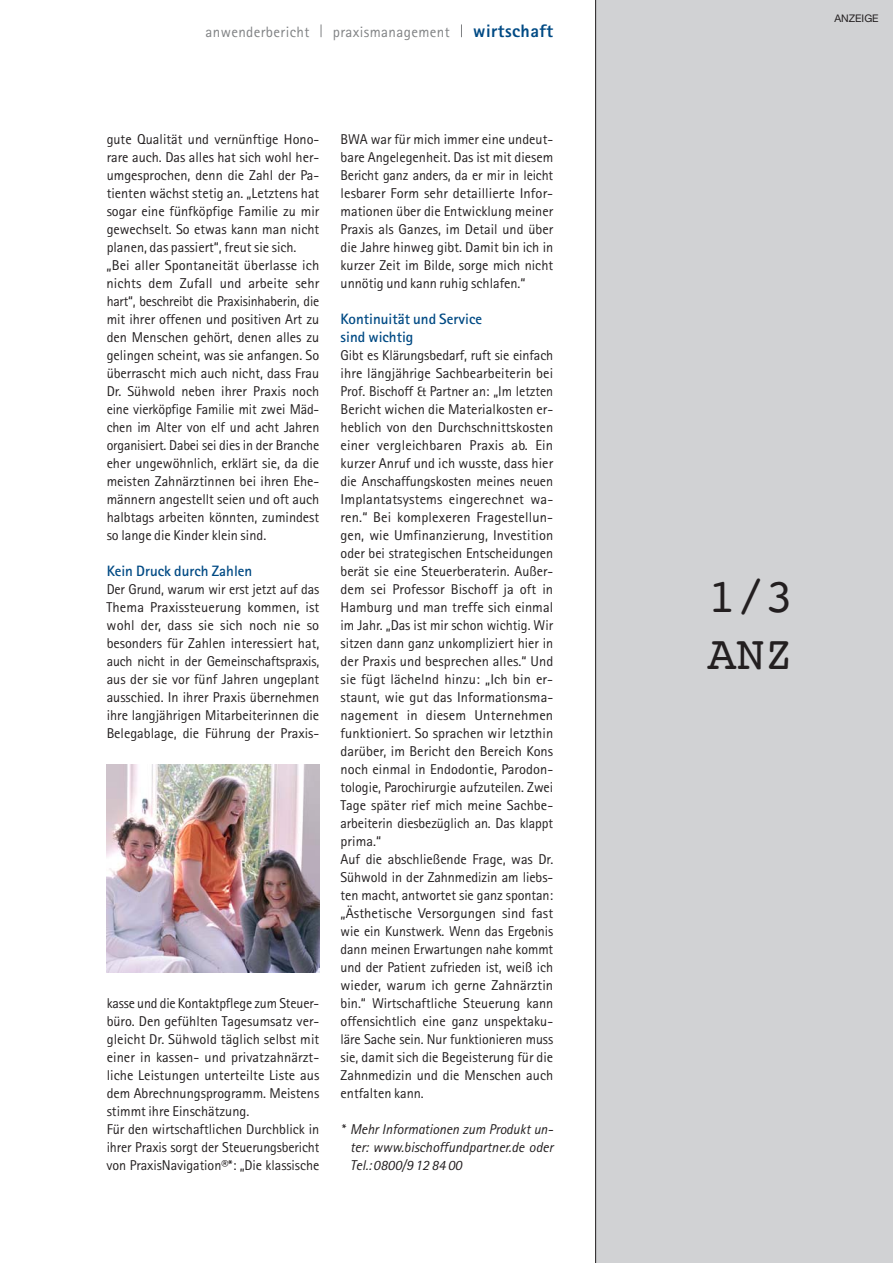
<style>
.page{position:relative;width:893px;height:1263px;background:#fff}
.page>*{position:absolute;margin:0;border:0;box-sizing:border-box;transform-origin:0 0}
.t1{font:48px/57.6px "Courier";color:#231f20}
.t2{font:800 18px "Rotis Sans Serif";letter-spacing:.025em;color:#004a84}
.t3{font:700 15px/18px "Rotis Sans Serif";color:#004a84}
.t4{font:15px "Rotis Sans Serif";letter-spacing:.025em;color:#808284}
.t5{font:14.25px/18px "Rotis Sans Serif";color:#231f20}
.t6{font:italic 14.25px/18px "Rotis Sans Serif";color:#231f20;text-align:justify}
.t7{font:10.5px "Helvetica Neue";color:#231f20}
</style>
<div class="page">
<svg style="left:321px;top:24px;width:1px;height:13px"></svg>
<svg style="left:461px;top:24px;width:1px;height:13px"></svg>
<div style="left:595px;top:0;width:298px;height:1263px;background:#d1d2d4"></div>
<hr style="left:595px;top:0;width:1px;height:1263px;background:#231f20">
<img style="left:106px;top:764px;width:213px;height:208px">
<p class="t4" style="left:206px;top:27px;width:105px">anwenderbericht</p>
<p class="t4" style="left:333px;top:27px;width:118px">praxismanagement</p>
<p class="t2" style="left:473px;top:25px;width:81px">wirtschaft</p>
<p class="t5" style="left:107px;top:132px;width:214px">gute Qualität und vernünftige Hono&shy;rare auch. Das alles hat sich wohl her&shy;umgesprochen, denn die Zahl der Pa&shy;tienten wächst stetig an. „Letztens hat sogar eine fünfköpfige Familie zu mir gewechselt. So etwas kann man nicht planen, das passiert“, freut sie sich. „Bei aller Spontaneität überlasse ich nichts dem Zufall und arbeite sehr hart“, beschreibt die Praxisinhaberin, die mit ihrer offenen und positiven Art zu den Menschen gehört, denen alles zu gelingen scheint, was sie anfangen. So überrascht mich auch nicht, dass Frau Dr. Sühwold neben ihrer Praxis noch eine vierköpfige Familie mit zwei Mäd&shy;chen im Alter von elf und acht Jahren organisiert. Dabei sei dies in der Branche eher ungewöhnlich, erklärt sie, da die meisten Zahnärztinnen bei ihren Ehe&shy;männern angestellt seien und oft auch halbtags arbeiten könnten, zumindest so lange die Kinder klein sind.</p>
<p class="t3" style="left:107px;top:563px;width:147px">Kein Druck durch Zahlen</p>
<p class="t5" style="left:107px;top:582px;width:214px;text-align:justify">Der Grund, warum wir erst jetzt auf das Thema Praxissteuerung kommen, ist wohl der, dass sie sich noch nie so besonders für Zahlen interessiert hat, auch nicht in der Gemeinschaftspraxis, aus der sie vor fünf Jahren ungeplant ausschied. In ihrer Praxis übernehmen ihre langjährigen Mitarbeiterinnen die Belegablage, die Führung der Praxis-</p>
<p class="t5" style="left:107px;top:996px;width:214px">kasse und die Kontaktpflege zum Steuer&shy;büro. Den gefühlten Tagesumsatz ver&shy;gleicht Dr. Sühwold täglich selbst mit einer in kassen- und privatzahnärzt - liche Leistungen unterteilte Liste aus dem Abrechnungsprogramm. Meistens stimmt ihre Einschätzung.<br>Für den wirtschaftlichen Durchblick in ihrer Praxis sorgt der Steuerungsbericht von PraxisNavigation®*: „Die klassische</p>
<p class="t5" style="left:341px;top:132px;width:214px;text-align:justify">BWA war für mich immer eine undeut&shy;bare Angelegenheit. Das ist mit diesem Bericht ganz anders, da er mir in leicht lesbarer Form sehr detaillierte Infor&shy;mationen über die Entwicklung meiner Praxis als Ganzes, im Detail und über die Jahre hinweg gibt. Damit bin ich in kurzer Zeit im Bilde, sorge mich nicht unnötig und kann ruhig schlafen.“</p>
<p class="t3" style="left:341px;top:311px;width:143px">Kontinuität und Service sind wichtig</p>
<p class="t5" style="left:341px;top:348px;width:214px">Gibt es Klärungsbedarf, ruft sie einfach ihre längjährige Sachbearbeiterin bei Prof. Bischoff &amp; Partner an: „Im letzten Bericht wichen die Materialkosten er&shy;heblich von den Durchschnittskosten einer vergleichbaren Praxis ab. Ein kurzer Anruf und ich wusste, dass hier die Anschaffungskosten meines neuen Implantatsystems eingerechnet wa&shy;ren.“ Bei komplexeren Fragestellun&shy;gen, wie Umfinanzierung, Investition oder bei strategischen Entscheidungen berät sie eine Steuerberaterin. Außer&shy;dem sei Professor Bischoff ja oft in Hamburg und man treffe sich einmal im Jahr. „Das ist mir schon wichtig. Wir sitzen dann ganz unkompliziert hier in der Praxis und besprechen alles.“ Und sie fügt lächelnd hinzu: „Ich bin er&shy;staunt, wie gut das Informationsma&shy;nagement in diesem Unternehmen funktioniert. So sprachen wir letzthin darüber, im Bericht den Bereich Kons noch einmal in Endodontie, Parodon&shy;tologie, Parochirurgie aufzuteilen. Zwei Tage später rief mich meine Sachbe - arbeiterin diesbezüglich an. Das klappt prima.“<br>Auf die abschließende Frage, was Dr.<br>Sühwold in der Zahnmedizin am liebs&shy;ten macht, antwortet sie ganz spontan: „Ästhetische Versorgungen sind fast wie ein Kunstwerk. Wenn das Ergebnis dann meinen Erwartungen nahe kommt und der Patient zufrieden ist, weiß ich wieder, warum ich gerne Zahnärztin bin.“ Wirtschaftliche Steuerung kann offensichtlich eine ganz unspektaku&shy;läre Sache sein. Nur funktionieren muss sie, damit sich die Begeisterung für die Zahnmedizin und die Menschen auch entfalten kann.</p>
<p class="t6" style="left:350px;top:1122px;width:205px;text-indent:-10px">* Mehr Informationen zum Produkt un&shy;ter: www.bischoffundpartner.de oder Tel.: 0800/9 12 84 00</p>
<p class="t7" style="left:834px;top:15px;width:46px">ANZEIGE</p>
<h1 class="t1" style="left:707px;top:572px;width:88px">1/3<br>ANZ</h1>
</div>
